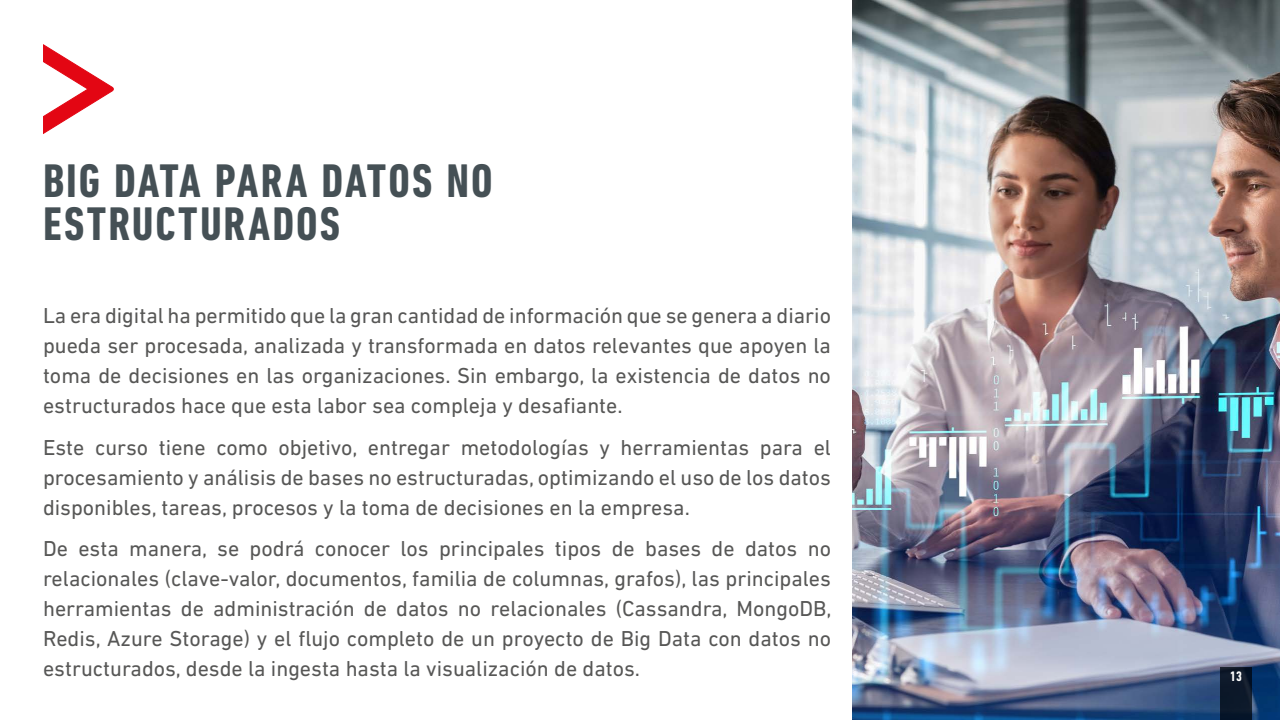
<style>
.page{position:relative;width:1280px;height:720px;background:#fff}
.page>*{position:absolute;margin:0;border:0;box-sizing:border-box;transform-origin:0 0}
.t1{font:700 condensed 48px/43px "DIN Next LT Pro";letter-spacing:.04em;color:#455055}
.t2{font:22px/30px "DIN Next LT Pro";color:#575756;text-align:justify}
.t3{font:700 condensed 14px "DIN Next LT Pro";color:#fff}
</style>
<div class="page">
<img style="left:852px;top:0;width:428px;height:720px">
<svg style="left:43px;top:44px;width:71px;height:90px"></svg>
<div style="left:1221px;top:667px;width:31px;height:53px;background:#0c192a"></div>
<h1 class="t1" style="left:43px;top:159px;width:451px">BIG DATA PARA DATOS NO<br>ESTRUCTURADOS</h1>
<p class="t2" style="left:43px;top:301px;width:790px">La era digital ha permitido que la gran cantidad de información que se genera a diario pueda ser procesada, analizada y transformada en datos relevantes que apoyen la toma de decisiones en las organizaciones. Sin embargo, la existencia de datos no estructurados hace que esta labor sea compleja y desafiante.</p>
<p class="t2" style="left:43px;top:432px;width:790px">Este curso tiene como objetivo, entregar metodologías y herramientas para el procesamiento y análisis de bases no estructuradas, optimizando el uso de los datos disponibles, tareas, procesos y la toma de decisiones en la empresa.</p>
<p class="t2" style="left:43px;top:533px;width:790px">De esta manera, se podrá conocer los principales tipos de bases de datos no relacionales (clave-valor, documentos, familia de columnas, grafos), las principales herramientas de administración de datos no relacionales (Cassandra, MongoDB, Redis, Azure Storage) y el flujo completo de un proyecto de Big Data con datos no estructurados, desde la ingesta hasta la visualización de datos.</p>
<p class="t3" style="left:1230px;top:669px;width:13px">13</p>
</div>
